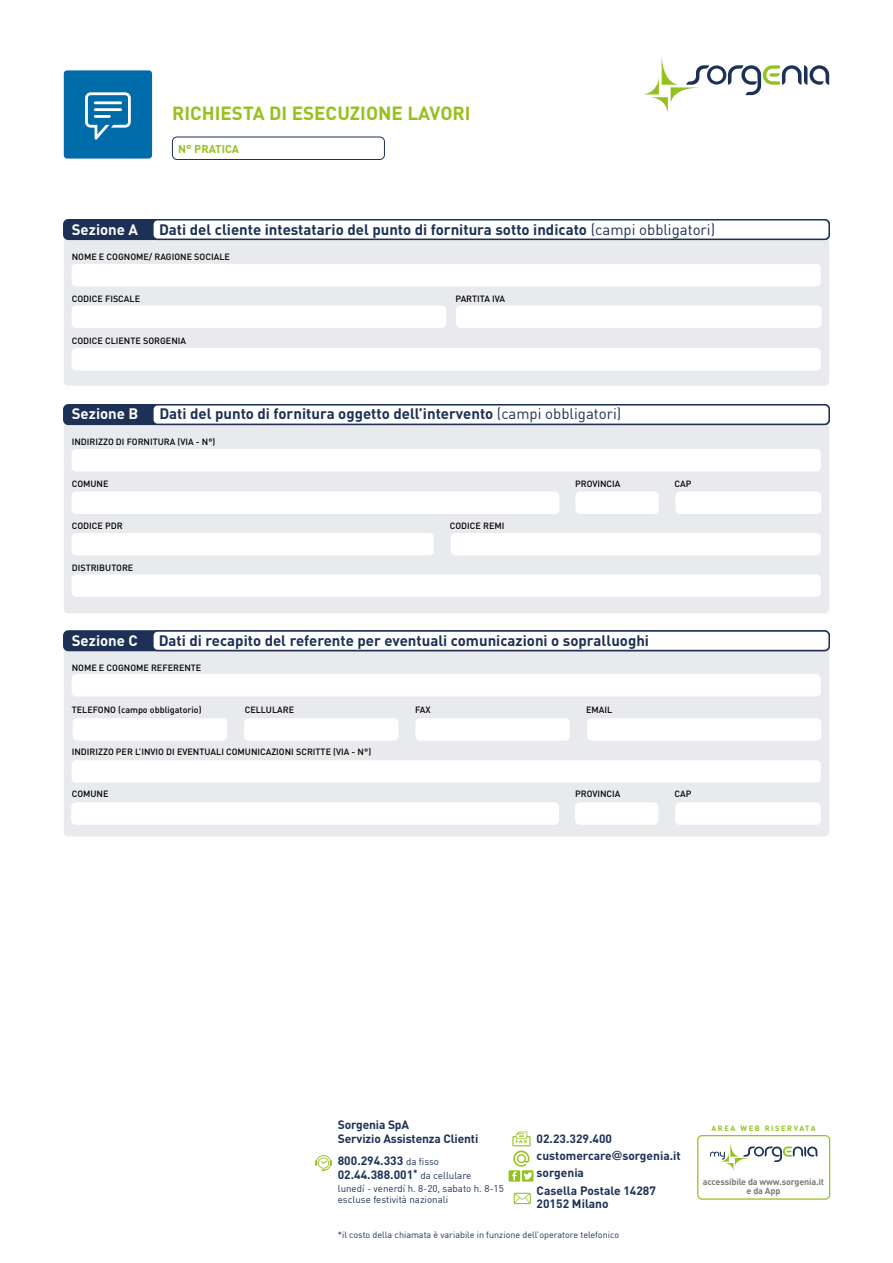
<style>
.page{position:relative;width:893px;height:1263px;background:#fff}
.page>*{position:absolute;margin:0;border:0;box-sizing:border-box;transform-origin:0 0}
.t1{font:700 18.9px "DIN";color:#95c11f}
.t2{font:700 15px "DIN";color:#1c3155}
.t3{font:700 15px "DIN";color:#fff}
.t4{font:700 12px/17.2px "DIN";color:#1c3155}
.t5{font:700 11.25px "DIN";color:#95c11f}
.t6{font:9.75px/10.5px "DIN";color:#1c3155}
.t7{font:500 9px "DIN";color:#000}
.t8{font:9px "DIN";color:#1c3155}
.t9{font:700 9px/9px "DIN";letter-spacing:-.015em;color:#7c7b7b;text-align:center}
.t10{font:700 7.5px "DIN";letter-spacing:.21em;color:#95c11f}
.s1{font-weight:400}
.s2{font-weight:400;font-size:9.75px}
.s3{font-family:"Futura";font-weight:500}
</style>
<div class="page">
<div style="left:64px;top:636px;width:765px;height:200px;background:#e8eaee;border-radius:5px"></div>
<div style="left:64px;top:413px;width:765px;height:200px;background:#e8eaee;border-radius:5px"></div>
<div style="left:64px;top:220px;width:765px;height:166px;background:#e8eaee;border-radius:5px"></div>
<div style="left:64px;top:631px;width:765px;height:19px;background:#1c3155;border-radius:5px"></div>
<div style="left:63px;top:630px;width:767px;height:21px;border:2px solid #1c3155;border-radius:5px"></div>
<div style="left:153px;top:631px;width:676px;height:19px;background:#fff;border-radius:5px"></div>
<div style="left:152px;top:630px;width:678px;height:21px;border:2px solid #1c3155;border-radius:5px"></div>
<div style="left:64px;top:405px;width:765px;height:19px;background:#1c3155;border-radius:5px"></div>
<div style="left:63px;top:404px;width:767px;height:21px;border:2px solid #1c3155;border-radius:5px"></div>
<div style="left:153px;top:405px;width:676px;height:19px;background:#fff;border-radius:5px"></div>
<div style="left:152px;top:404px;width:678px;height:21px;border:2px solid #1c3155;border-radius:5px"></div>
<div style="left:72px;top:264px;width:749px;height:22px;background:#fff;border-radius:5px"></div>
<div style="left:72px;top:305px;width:374px;height:23px;background:#fff;border-radius:5px"></div>
<div style="left:72px;top:348px;width:749px;height:23px;background:#fff;border-radius:5px"></div>
<div style="left:72px;top:449px;width:749px;height:22px;background:#fff;border-radius:5px"></div>
<div style="left:72px;top:491px;width:487px;height:23px;background:#fff;border-radius:5px"></div>
<div style="left:575px;top:491px;width:84px;height:23px;background:#fff;border-radius:5px"></div>
<div style="left:675px;top:491px;width:146px;height:23px;background:#fff;border-radius:5px"></div>
<div style="left:64px;top:220px;width:765px;height:19px;background:#1c3155;border-radius:5px"></div>
<div style="left:63px;top:219px;width:767px;height:21px;border:2px solid #1c3155;border-radius:5px"></div>
<div style="left:153px;top:220px;width:676px;height:19px;background:#fff;border-radius:5px"></div>
<div style="left:152px;top:219px;width:678px;height:21px;border:2px solid #1c3155;border-radius:5px"></div>
<div style="left:456px;top:305px;width:366px;height:23px;background:#fff;border-radius:5px"></div>
<div style="left:72px;top:533px;width:362px;height:22px;background:#fff;border-radius:5px"></div>
<div style="left:73px;top:718px;width:154px;height:23px;background:#fff;border-radius:5px"></div>
<div style="left:587px;top:718px;width:234px;height:23px;background:#fff;border-radius:5px"></div>
<div style="left:72px;top:674px;width:749px;height:22px;background:#fff;border-radius:5px"></div>
<div style="left:72px;top:760px;width:749px;height:23px;background:#fff;border-radius:5px"></div>
<div style="left:71px;top:802px;width:488px;height:23px;background:#fff;border-radius:5px"></div>
<div style="left:575px;top:802px;width:83px;height:23px;background:#fff;border-radius:5px"></div>
<div style="left:675px;top:802px;width:146px;height:23px;background:#fff;border-radius:5px"></div>
<div style="left:244px;top:718px;width:154px;height:23px;background:#fff;border-radius:5px"></div>
<div style="left:415px;top:718px;width:155px;height:23px;background:#fff;border-radius:5px"></div>
<div style="left:451px;top:533px;width:370px;height:22px;background:#fff;border-radius:5px"></div>
<div style="left:72px;top:574px;width:749px;height:23px;background:#fff;border-radius:5px"></div>
<div style="left:172px;top:137px;width:213px;height:23px;border:1px solid #1c3155;border-radius:5px"></div>
<svg style="left:644px;top:56px;width:185px;height:57px"></svg>
<div style="left:64px;top:70px;width:88px;height:89px;background:#006ba9;border-radius:3px"></div>
<svg style="left:85px;top:92px;width:46px;height:48px"></svg>
<div style="left:697px;top:1135px;width:133px;height:65px;border:1px solid #95c11f;border-radius:4px"></div>
<svg style="left:710px;top:1142px;width:107px;height:29px"></svg>
<div style="left:509px;top:1170px;width:11px;height:11px;background:#95c11f"></div>
<div style="left:522px;top:1170px;width:11px;height:11px;background:#95c11f"></div>
<svg style="left:514px;top:1193px;width:17px;height:11px"></svg>
<svg style="left:512px;top:1132px;width:20px;height:48px"></svg>
<svg style="left:315px;top:1155px;width:17px;height:16px"></svg>
<h1 class="t1" style="left:172px;top:100px;width:300px">RICHIESTA DI ESECUZIONE LAVORI</h1>
<p class="t5" style="left:178px;top:141px;width:62px">N° PRATICA</p>
<h2 class="t3" style="left:72px;top:220px;width:68px">Sezione A</h2>
<h2 class="t2" style="left:159px;top:220px;width:558px">Dati del cliente intestatario del punto di fornitura sotto indicato <span class="s1">(campi obbligatori)</span></h2>
<p class="t7" style="left:72px;top:251px;width:160px">NOME E COGNOME/ RAGIONE SOCIALE</p>
<p class="t7" style="left:72px;top:293px;width:70px">CODICE FISCALE</p>
<p class="t7" style="left:455px;top:293px;width:51px">PARTITA IVA</p>
<p class="t7" style="left:72px;top:335px;width:116px">CODICE CLIENTE SORGENIA</p>
<h2 class="t3" style="left:72px;top:404px;width:68px">Sezione B</h2>
<h2 class="t2" style="left:159px;top:404px;width:463px">Dati del punto di fornitura oggetto dell’intervento <span class="s1">(campi obbligatori)</span></h2>
<p class="t7" style="left:72px;top:436px;width:145px">INDIRIZZO DI FORNITURA (VIA - N°)</p>
<p class="t7" style="left:72px;top:478px;width:38px">COMUNE</p>
<p class="t7" style="left:575px;top:478px;width:47px">PROVINCIA</p>
<p class="t7" style="left:674px;top:478px;width:18px">CAP</p>
<p class="t7" style="left:72px;top:520px;width:52px">CODICE PDR</p>
<p class="t7" style="left:450px;top:520px;width:56px">CODICE REMI</p>
<p class="t7" style="left:72px;top:562px;width:63px">DISTRIBUTORE</p>
<h2 class="t3" style="left:72px;top:631px;width:68px">Sezione C</h2>
<h2 class="t2" style="left:159px;top:631px;width:492px">Dati di recapito del referente per eventuali comunicazioni o sopralluoghi</h2>
<p class="t7" style="left:72px;top:662px;width:131px">NOME E COGNOME REFERENTE</p>
<p class="t7" style="left:72px;top:704px;width:131px">TELEFONO (campo obbligatorio)</p>
<p class="t7" style="left:245px;top:704px;width:51px">CELLULARE</p>
<p class="t7" style="left:415px;top:704px;width:17px">FAX</p>
<p class="t7" style="left:586px;top:704px;width:28px">EMAIL</p>
<p class="t7" style="left:72px;top:746px;width:301px">INDIRIZZO PER L’INVIO DI EVENTUALI COMUNICAZIONI SCRITTE (VIA - N°)</p>
<p class="t7" style="left:72px;top:788px;width:38px">COMUNE</p>
<p class="t7" style="left:575px;top:788px;width:47px">PROVINCIA</p>
<p class="t7" style="left:674px;top:788px;width:18px">CAP</p>
<h3 class="t4" style="left:338px;top:1117px;width:142px;line-height:13.5px">Sorgenia SpA<br>Servizio Assistenza Clienti</h3>
<h3 class="t4" style="left:338px;top:1153px;width:135px;line-height:13.5px">800.294.333 <span class="s2">da fisso<br></span>02.44.388.001<sup>*</sup> <span class="s2">da cellulare</span></h3>
<p class="t6" style="left:338px;top:1183px;width:167px">lunedì - venerdì h. 8-20, sabato h. 8-15 escluse festività nazionali</p>
<p class="t8" style="left:338px;top:1229px;width:283px">*il costo della chiamata è variabile in funzione dell’operatore telefonico</p>
<h3 class="t4" style="left:537px;top:1129px;width:146px">02.23.329.400 customercare<span class="s3">@</span>sorgenia.it sorgenia<br>Casella Postale 14287</h3>
<h3 class="t4" style="left:537px;top:1194px;width:74px">20152 Milano</h3>
<p class="t10" style="left:711px;top:1123px;width:105px">AREA WEB RISERVATA</p>
<p class="t9" style="left:703px;top:1177px;width:123px">accessibile da www.sorgenia.it e da App</p>
</div>
